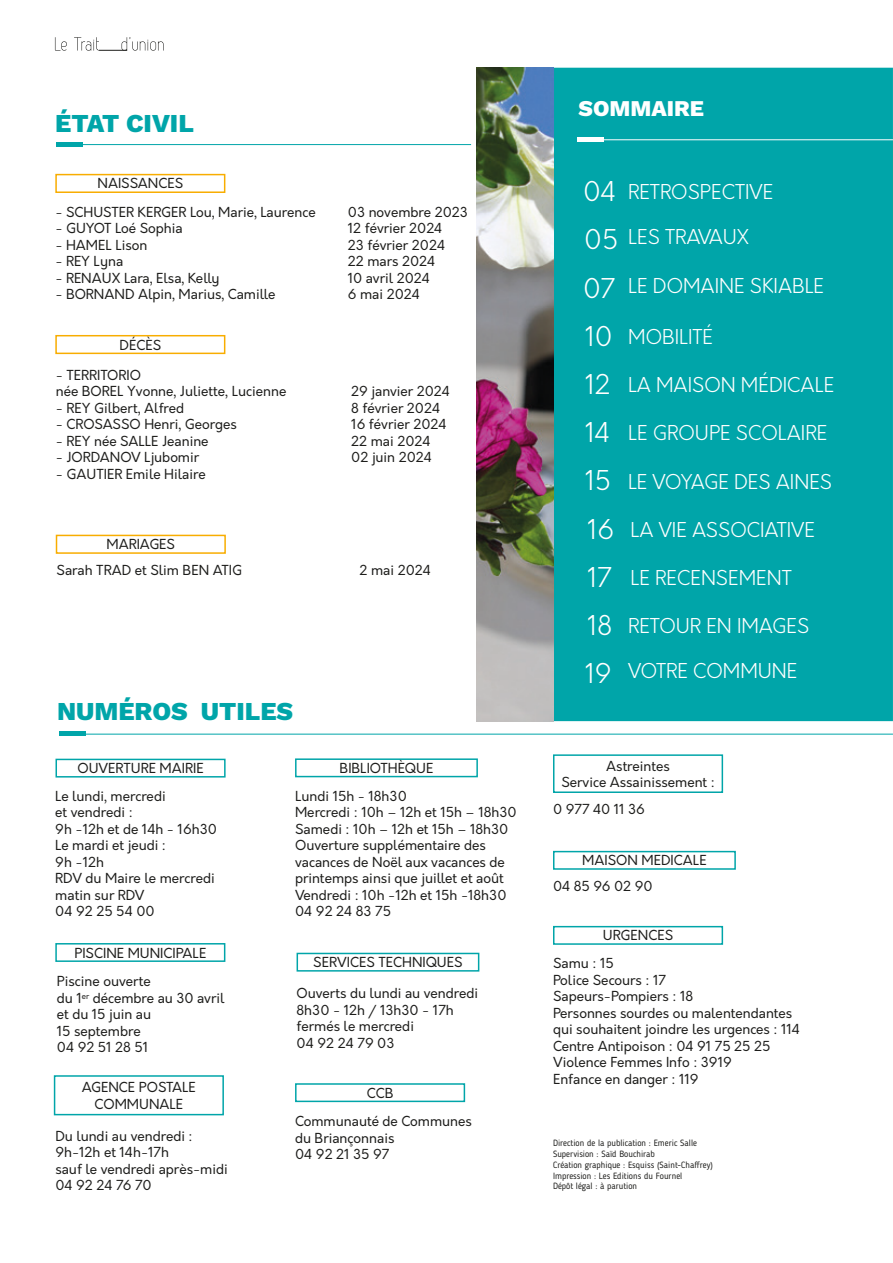
<style>
.page{position:relative;width:893px;height:1263px;background:#fff}
.page>*{position:absolute;margin:0;border:0;box-sizing:border-box;transform-origin:0 0}
.t1{font:300 26.1px/48.2px "Orkney";color:#fff}
.t2{font:800 25.8px "Work Sans";color:#00a5a9}
.t3{font:800 22.5px "Work Sans";color:#fff}
.t4{font:300 19.65px "Orkney";color:#fff}
.t5{font:13.5px/16.5px "Orkney";color:#1d1d1b}
.t6{font:9px/10.8px "Blogger Sans";color:#1d1d1b}
</style>
<div class="page">
<hr style="left:57px;top:144px;width:414px;height:1px;background:#00a5a9">
<hr style="left:84px;top:734px;width:809px;height:1px;background:#00a5a9">
<hr style="left:56px;top:142px;width:27px;height:4px;background:#00a5a9">
<hr style="left:59px;top:731px;width:27px;height:4px;background:#00a5a9">
<svg style="left:55px;top:37px;width:109px;height:14px"></svg>
<div style="left:56px;top:759px;width:170px;height:18px;border:2px solid #00a5a9"></div>
<div style="left:55px;top:943px;width:170px;height:19px;border:2px solid #00a5a9"></div>
<div style="left:54px;top:1075px;width:170px;height:40px;border:2px solid #00a5a9"></div>
<div style="left:55px;top:174px;width:170px;height:19px;border:2px solid #f8ad00"></div>
<div style="left:55px;top:335px;width:170px;height:19px;border:2px solid #f8ad00"></div>
<div style="left:56px;top:535px;width:170px;height:19px;border:2px solid #f8ad00"></div>
<div style="left:295px;top:1083px;width:170px;height:19px;border:2px solid #00a5a9"></div>
<div style="left:553px;top:754px;width:170px;height:39px;border:2px solid #00a5a9"></div>
<div style="left:553px;top:926px;width:170px;height:19px;border:2px solid #00a5a9"></div>
<div style="left:297px;top:953px;width:182px;height:18px;border:2px solid #00a5a9"></div>
<div style="left:553px;top:851px;width:183px;height:19px;border:2px solid #00a5a9"></div>
<div style="left:295px;top:758px;width:183px;height:19px;border:2px solid #00a5a9"></div>
<div style="left:553px;top:68px;width:340px;height:653px;background:#00a5a9"></div>
<img style="left:476px;top:68px;width:77px;height:653px">
<hr style="left:579px;top:139px;width:314px;height:1px;background:#fff">
<hr style="left:577px;top:137px;width:27px;height:4px;background:#fff">
<p class="t2" style="left:55px;top:103px;width:140px">ÉTAT CIVIL</p>
<p class="t5" style="left:98px;top:176px;width:87px">NAISSANCES</p>
<p class="t5" style="left:55px;top:204px;width:262px">- SCHUSTER KERGER Lou, Marie, Laurence</p>
<p class="t5" style="left:348px;top:204px;width:122px">03 novembre 2023</p>
<p class="t5" style="left:55px;top:220px;width:129px">- GUYOT Loé Sophia</p>
<p class="t5" style="left:348px;top:220px;width:96px">12 février 2024</p>
<p class="t5" style="left:55px;top:237px;width:94px">- HAMEL Lison</p>
<p class="t5" style="left:348px;top:237px;width:99px">23 février 2024</p>
<p class="t5" style="left:55px;top:253px;width:69px">- REY Lyna</p>
<p class="t5" style="left:348px;top:253px;width:89px">22 mars 2024</p>
<p class="t5" style="left:55px;top:270px;width:166px">- RENAUX Lara, Elsa, Kelly</p>
<p class="t5" style="left:348px;top:270px;width:84px">10 avril 2024</p>
<p class="t5" style="left:55px;top:286px;width:222px">- BORNAND Alpin, Marius, Camille</p>
<p class="t5" style="left:348px;top:286px;width:74px">6 mai 2024</p>
<p class="t5" style="left:119px;top:337px;width:43px">DÉCÈS</p>
<p class="t5" style="left:56px;top:367px;width:232px">- TERRITORIO<br>née BOREL Yvonne, Juliette, Lucienne</p>
<p class="t5" style="left:351px;top:384px;width:100px">29 janvier 2024</p>
<p class="t5" style="left:56px;top:400px;width:130px">- REY Gilbert, Alfred</p>
<p class="t5" style="left:351px;top:400px;width:90px">8 février 2024</p>
<p class="t5" style="left:56px;top:417px;width:183px">- CROSASSO Henri, Georges</p>
<p class="t5" style="left:351px;top:417px;width:97px">16 février 2024</p>
<p class="t5" style="left:56px;top:433px;width:154px">- REY née SALLE Jeanine</p>
<p class="t5" style="left:351px;top:433px;width:81px">22 mai 2024</p>
<p class="t5" style="left:56px;top:449px;width:145px">- JORDANOV Ljubomir</p>
<p class="t5" style="left:351px;top:449px;width:82px">02 juin 2024</p>
<p class="t5" style="left:56px;top:466px;width:151px">- GAUTIER Emile Hilaire</p>
<p class="t5" style="left:106px;top:536px;width:70px">MARIAGES</p>
<p class="t5" style="left:57px;top:562px;width:187px">Sarah TRAD et Slim BEN ATIG</p>
<p class="t5" style="left:360px;top:562px;width:73px">2 mai 2024</p>
<p class="t2" style="left:57px;top:692px;width:238px">NUMÉROS UTILES</p>
<p class="t5" style="left:77px;top:760px;width:128px">OUVERTURE MAIRIE</p>
<p class="t5" style="left:340px;top:760px;width:95px">BIBLIOTHÈQUE</p>
<p class="t5" style="left:55px;top:788px;width:163px">Le lundi, mercredi<br>et vendredi :<br>9h -12h et de 14h - 16h30<br>Le mardi et jeudi :<br>9h -12h<br>RDV du Maire le mercredi matin sur RDV<br>04 92 25 54 00</p>
<p class="t5" style="left:74px;top:945px;width:133px">PISCINE MUNICIPALE</p>
<p class="t5" style="left:57px;top:974px;width:169px">Piscine ouverte<br>du 1<sup>er</sup> décembre au 30 avril et du 15 juin au<br>15 septembre<br>04 92 51 28 51</p>
<p class="t5" style="left:82px;top:1079px;width:116px;text-align:center">AGENCE POSTALE<br>COMMUNALE</p>
<p class="t5" style="left:55px;top:1128px;width:174px">Du lundi au vendredi :<br>9h-12h et 14h-17h<br>sauf le vendredi après-midi<br>04 92 24 76 70</p>
<p class="t5" style="left:295px;top:788px;width:223px">Lundi 15h - 18h30<br>Mercredi : 10h – 12h et 15h – 18h30<br>Samedi : 10h – 12h et 15h – 18h30<br>Ouverture supplémentaire des vacances de Noël aux vacances de printemps ainsi que juillet et août<br>Vendredi : 10h -12h et 15h -18h30<br>04 92 24 83 75</p>
<p class="t5" style="left:313px;top:954px;width:151px">SERVICES TECHNIQUES</p>
<p class="t5" style="left:297px;top:985px;width:183px">Ouverts du lundi au vendredi<br>8h30 - 12h / 13h30 - 17h fermés le mercredi<br>04 92 24 79 03</p>
<p class="t5" style="left:367px;top:1085px;width:28px">CCB</p>
<p class="t5" style="left:295px;top:1113px;width:178px">Communauté de Communes du Briançonnais<br>04 92 21 35 97</p>
<p class="t3" style="left:579px;top:92px;width:127px">SOMMAIRE</p>
<p class="t1" style="left:583px;top:168px;width:37px">04<br>05<br>07<br>10<br>12<br>14</p>
<p class="t1" style="left:585px;top:457px;width:27px">15</p>
<p class="t1" style="left:588px;top:506px;width:28px">16<br>17</p>
<p class="t1" style="left:585px;top:602px;width:29px">18<br>19</p>
<p class="t4" style="left:628px;top:179px;width:147px">RETROSPECTIVE</p>
<p class="t4" style="left:628px;top:225px;width:122px">LES TRAVAUX</p>
<p class="t4" style="left:628px;top:273px;width:197px">LE DOMAINE SKIABLE</p>
<p class="t4" style="left:628px;top:324px;width:86px">MOBILITÉ</p>
<p class="t4" style="left:628px;top:372px;width:208px">LA MAISON MÉDICALE</p>
<p class="t4" style="left:628px;top:421px;width:201px">LE GROUPE SCOLAIRE</p>
<p class="t4" style="left:628px;top:469px;width:206px">LE VOYAGE DES AINES</p>
<p class="t4" style="left:631px;top:517px;width:186px">LA VIE ASSOCIATIVE</p>
<p class="t4" style="left:631px;top:565px;width:163px">LE RECENSEMENT</p>
<p class="t4" style="left:628px;top:613px;width:183px">RETOUR EN IMAGES</p>
<p class="t4" style="left:628px;top:659px;width:171px">VOTRE COMMUNE</p>
<p class="t5" style="left:561px;top:758px;width:155px;text-align:center">Astreintes<br>Service Assainissement :</p>
<p class="t5" style="left:553px;top:801px;width:94px">0 977 40 11 36</p>
<p class="t5" style="left:582px;top:852px;width:126px">MAISON MEDICALE</p>
<p class="t5" style="left:553px;top:878px;width:101px">04 85 96 02 90</p>
<p class="t5" style="left:603px;top:927px;width:72px">URGENCES</p>
<p class="t5" style="left:553px;top:955px;width:248px">Samu : 15<br>Police Secours : 17<br>Sapeurs-Pompiers : 18<br>Personnes sourdes ou malentendantes qui souhaitent joindre les urgences : 114<br>Centre Antipoison : 04 91 75 25 25<br>Violence Femmes Info : 3919<br>Enfance en danger : 119</p>
<p class="t6" style="left:553px;top:1138px;width:161px">Direction de la publication : Emeric Salle Supervision : Saïd Bouchirab<br>Création graphique : Esquiss (Saint-Chaffrey)<br>Impression : Les Editions du Fournel<br>Dépôt légal : à parution</p>
</div>
